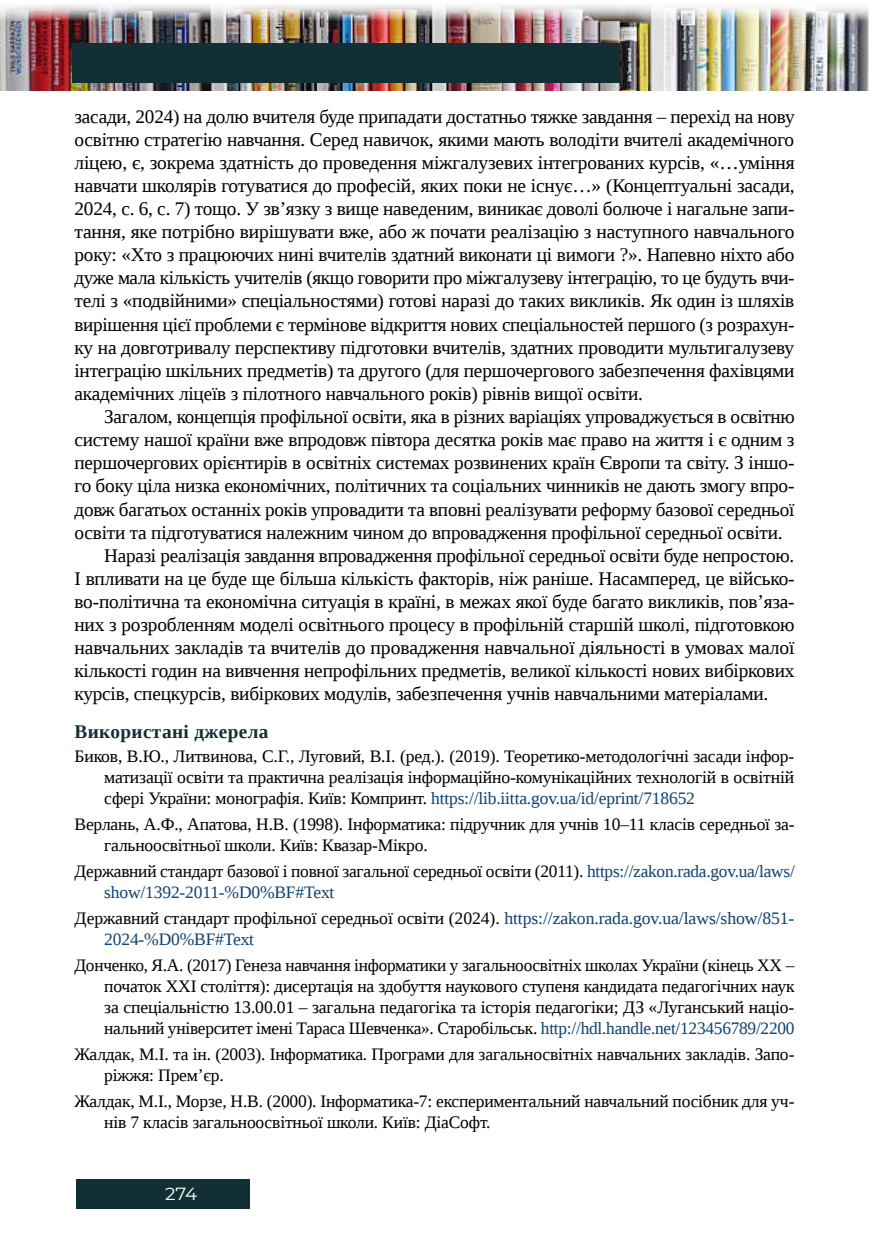
<style>
.page{position:relative;width:869px;height:1241px;background:#fff}
.page>*{position:absolute;margin:0;border:0;box-sizing:border-box;transform-origin:0 0}
.t1{font:19.25px/23.1px "Liberation Serif";letter-spacing:-.01em;color:#000;text-align:justify}
.t2{font:700 19.25px "Liberation Serif";letter-spacing:.02em;color:#122f35}
.t3{font:17.5px/21px "Liberation Serif";letter-spacing:-.01em;color:#000}
.t4{font:17.5px/21px "Liberation Serif";letter-spacing:-.005em;color:#0f4372}
.t5{font:17.5px "Montserrat";color:#fff;scale:1.05 1}
.s1{color:#0f4372}
.s2{color:#000}
</style>
<div class="page">
<img style="left:0;top:4px;width:868px;height:86px">
<div style="left:72px;top:43px;width:547px;height:40px;background:#122f35"></div>
<div style="left:76px;top:1178px;width:173px;height:30px;background:#122f35"></div>
<p class="t1" style="left:74px;top:104px;width:721px">засади, 2024) на долю вчителя буде припадати достатньо тяжке завдання – перехід на нову освітню стратегію навчання. Серед навичок, якими мають володіти вчителі академічного ліцею, є, зокрема здатність до проведення міжгалузевих інтегрованих курсів, «…уміння навчати школярів готуватися до професій, яких поки не існує…» (Концептуальні засади, 2024, с. 6, с. 7) тощо. У зв’язку з вище наведеним, виникає доволі болюче і нагальне запи&shy;тання, яке потрібно вирішувати вже, або ж почати реалізацію з наступного навчального року: «Хто з працюючих нині вчителів здатний виконати ці вимоги ?». Напевно ніхто або дуже мала кількість учителів (якщо говорити про міжгалузеву інтеграцію, то це будуть вчи&shy;телі з «подвійними» спеціальностями) готові наразі до таких викликів. Як один із шляхів вирішення цієї проблеми є термінове відкриття нових спеціальностей першого (з розрахун&shy;ку на довготривалу перспективу підготовки вчителів, здатних проводити мультигалузеву інтеграцію шкільних предметів) та другого (для першочергового забезпечення фахівцями академічних ліцеїв з пілотного навчального років) рівнів вищої освіти.</p>
<p class="t1" style="left:104px;top:405px;width:691px">Загалом, концепція профільної освіти, яка в різних варіаціях упроваджується в освітню</p>
<p class="t1" style="left:74px;top:428px;width:721px">систему нашої країни вже впродовж півтора десятка років має право на життя і є одним з</p>
<p class="t1" style="left:74px;top:451px;width:721px">першочергових орієнтирів в освітніх системах розвинених країн Європи та світу. З іншо-</p>
<p class="t1" style="left:74px;top:474px;width:721px">го боку ціла низка економічних, політичних та соціальних чинників не дають змогу впро-</p>
<p class="t1" style="left:74px;top:497px;width:721px">довж багатьох останніх років упровадити та вповні реалізувати реформу базової середньої</p>
<p class="t1" style="left:74px;top:520px;width:709px">освіти та підготуватися належним чином до впровадження профільної середньої освіти.</p>
<p class="t1" style="left:104px;top:543px;width:691px">Наразі реалізація завдання впровадження профільної середньої освіти буде непростою.</p>
<p class="t1" style="left:74px;top:566px;width:721px">І впливати на це буде ще більша кількість факторів, ніж раніше. Насамперед, це військо-</p>
<p class="t1" style="left:74px;top:590px;width:721px">во-політична та економічна ситуація в країні, в межах якої буде багато викликів, пов’яза-</p>
<p class="t1" style="left:74px;top:613px;width:721px">них з розробленням моделі освітнього процесу в профільній старшій школі, підготовкою</p>
<p class="t1" style="left:74px;top:636px;width:721px">навчальних закладів та вчителів до провадження навчальної діяльності в умовах малої</p>
<p class="t1" style="left:74px;top:659px;width:721px">кількості годин на вивчення непрофільних предметів, великої кількості нових вибіркових</p>
<p class="t1" style="left:74px;top:682px;width:695px">курсів, спецкурсів, вибіркових модулів, забезпечення учнів навчальними матеріалами.</p>
<p class="t2" style="left:74px;top:719px;width:195px">Використані джерела</p>
<p class="t3" style="left:104px;top:745px;width:691px;text-align:justify;text-indent:-30px">Биков, В.Ю., Литвинова, С.Г., Луговий, В.І. (ред.). (2019). Теоретико-методологічні засади інфор&shy;матизації освіти та практична реалізація інформаційно-комунікаційних технологій в освітній сфері України: монографія. Київ: Компринт. <span class="s1">https://lib.iitta.gov.ua/id/eprint/718652</span></p>
<p class="t3" style="left:104px;top:813px;width:691px;text-indent:-30px">Верлань, А.Ф., Апатова, Н.В. (1998). Інформатика: підручник для учнів 10–11 класів середньої за&shy;гальноосвітньої школи. Київ: Квазар-Мікро.</p>
<p class="t3" style="left:104px;top:860px;width:691px;text-indent:-30px">Державний стандарт базової і повної загальної середньої освіти (2011). <span class="s1">https://zakon.rada.gov.ua/laws/ show/1392-2011-%D0%BF#Text</span></p>
<p class="t4" style="left:104px;top:907px;width:691px;text-indent:-30px"><span class="s2">Державний стандарт профільної середньої освіти (2024).</span> https://zakon.rada.gov.ua/laws/show/851-<br>2024-%D0%BF#Text</p>
<p class="t3" style="left:104px;top:954px;width:691px;text-align:justify;text-indent:-30px">Донченко, Я.А. (2017) Генеза навчання інформатики у загальноосвітніх школах України (кінець ХХ – початок ХХІ століття): дисертація на здобуття наукового ступеня кандидата педагогічних наук за спеціальністю 13.00.01 – загальна педагогіка та історія педагогіки; ДЗ «Луганський націо&shy;нальний університет імені Тараса Шевченка». Старобільськ. <span class="s1">http://hdl.handle.net/123456789/2200</span></p>
<p class="t3" style="left:104px;top:1043px;width:691px;text-indent:-30px">Жалдак, М.І. та ін. (2003). Інформатика. Програми для загальносвітніх навчальних закладів. Запо&shy;ріжжя: Прем’єр.</p>
<p class="t3" style="left:104px;top:1090px;width:691px;text-indent:-30px">Жалдак, М.І., Морзе, Н.В. (2000). Інформатика-7: експериментальний навчальний посібник для уч&shy;нів 7 класів загальноосвітньої школи. Київ: ДіаСофт.</p>
<p class="t5" style="left:165px;top:1181px;width:32px">274</p>
</div>
